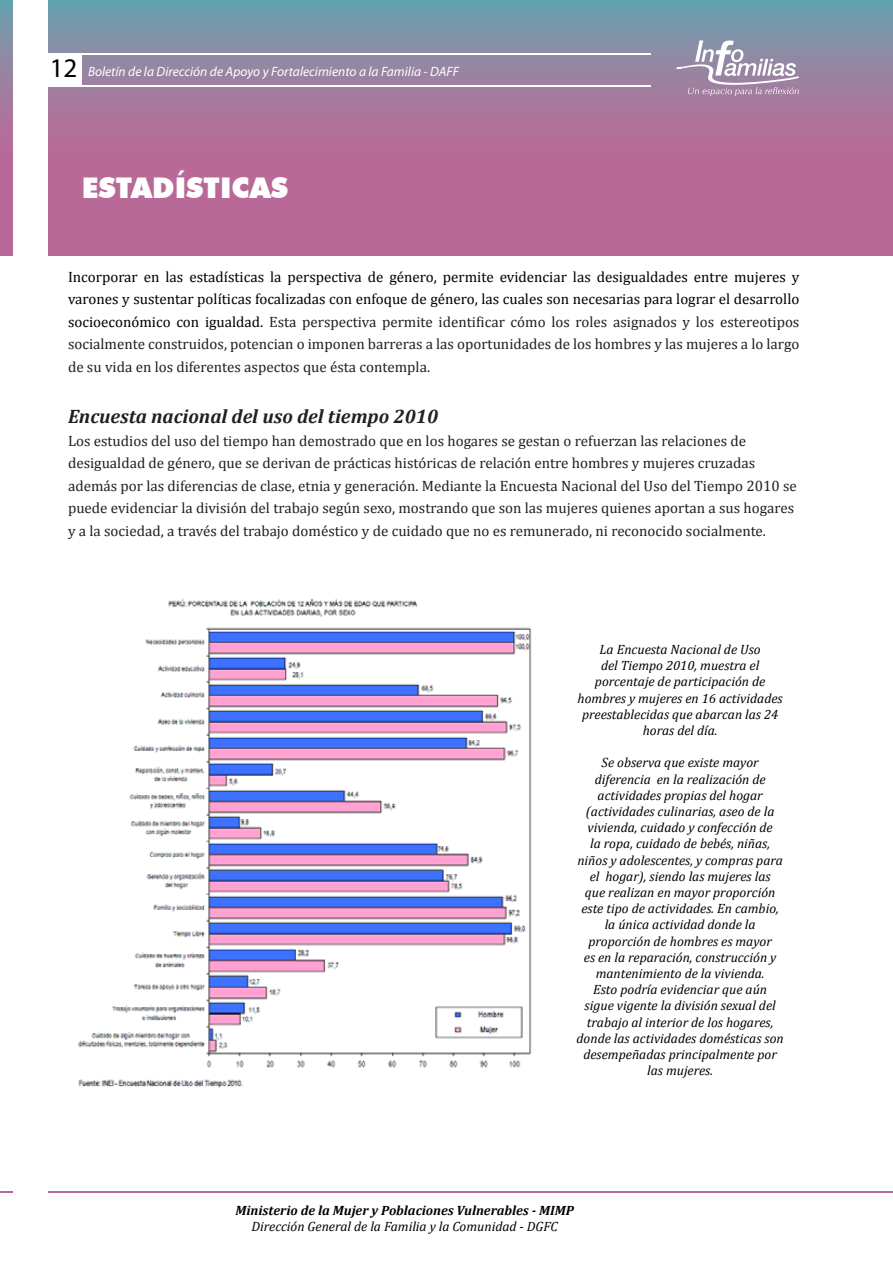
<style>
.page{position:relative;width:893px;height:1263px;background:#fff}
.page>*{position:absolute;margin:0;border:0;box-sizing:border-box;transform-origin:0 0}
.t1{font:900 28.5px "Futura BT";color:#fff}
.t2{font:27px "Myriad Pro";color:#000}
.t3{font:italic 700 19.5px "Cambria";color:#231f20}
.t4{font:15px/22.5px "Cambria";color:#231f20}
.t5{font:15px/22.5px "Cambria";color:#000;text-align:justify}
.t6{font:italic 13.5px/16.2px "Cambria";color:#000;text-align:center}
.t7{font:italic 13.5px "Myriad Pro";color:#fff}
.t8{font:italic 700 13.5px "Cambria";color:#000}
.s1{color:#231f20}
</style>
<div class="page">
<svg style="left:0;top:0;width:893px;height:255px;background:#a4789d"></svg>
<hr style="left:0;top:1191px;width:893px;height:1px;background:#b76998">
<svg style="left:675px;top:40px;width:125px;height:56px;background:#aa9eb5"></svg>
<div style="left:48px;top:53px;width:33px;height:34px;background:#fff"></div>
<div style="left:14px;top:0;width:34px;height:1263px;background:#fff"></div>
<hr style="left:45px;top:53px;width:606px;height:2px;background:#fff">
<hr style="left:45px;top:86px;width:606px;height:1px;background:#fff">
<img style="left:77px;top:598px;width:455px;height:490px">
<h2 class="t2" style="left:50px;top:52px;width:29px">12</h2>
<p class="t7" style="left:88px;top:63px;width:373px">Boletín de la Dirección de Apoyo y Fortalecimiento a la Familia - DAFF</p>
<h1 class="t1" style="left:82px;top:171px;width:208px">ESTADÍSTICAS</h1>
<p class="t5" style="left:68px;top:265px;width:733px">Incorporar en las estadísticas la perspectiva de género, permite evidenciar las desigualdades entre mujeres y varones y sustentar políticas focalizadas con enfoque de género, las cuales son necesarias para lograr el desarrollo socioeconómico con igualdad. <span class="s1">Esta perspectiva permite identificar cómo los roles asignados y los estereotipos socialmente construidos, potencian o imponen barreras a las oportunidades de los hombres y las mujeres a lo largo de su vida en los diferentes aspectos que ésta contempla.</span></p>
<h3 class="t3" style="left:68px;top:405px;width:372px">Encuesta nacional del uso del tiempo 2010</h3>
<p class="t4" style="left:68px;top:429px;width:730px">Los estudios del uso del tiempo han demostrado que en los hogares se gestan o refuerzan las relaciones de desigualdad de género, que se derivan de prácticas históricas de relación entre hombres y mujeres cruzadas además por las diferencias de clase, etnia y generación. Mediante la Encuesta Nacional del Uso del Tiempo 2010 se puede evidenciar la división del trabajo según sexo, mostrando que son las mujeres quienes aportan a sus hogares y a la sociedad, a través del trabajo doméstico y de cuidado que no es remunerado, ni reconocido socialmente.</p>
<p class="t6" style="left:578px;top:641px;width:207px">La Encuesta Nacional de Uso<br>del Tiempo 2010, muestra el porcentaje de participación de hombres y mujeres en 16 actividades preestablecidas que abarcan las 24 horas del día.</p>
<p class="t6" style="left:577px;top:754px;width:209px">Se observa que existe mayor diferencia en la realización de actividades propias del hogar (actividades culinarias, aseo de la vivienda, cuidado y confección de<br>la ropa, cuidado de bebés, niñas, niños y adolescentes, y compras para el hogar), siendo las mujeres las<br>que realizan en mayor proporción este tipo de actividades. En cambio, la única actividad donde la proporción de hombres es mayor<br>es en la reparación, construcción y mantenimiento de la vivienda.<br>Esto podría evidenciar que aún<br>sigue vigente la división sexual del trabajo al interior de los hogares, donde las actividades domésticas son desempeñadas principalmente por las mujeres.</p>
<p class="t8" style="left:236px;top:1202px;width:340px">Ministerio de la Mujer y Poblaciones Vulnerables - MIMP</p>
<p class="t6" style="left:251px;top:1218px;width:308px">Dirección General de la Familia y la Comunidad - DGFC</p>
</div>
